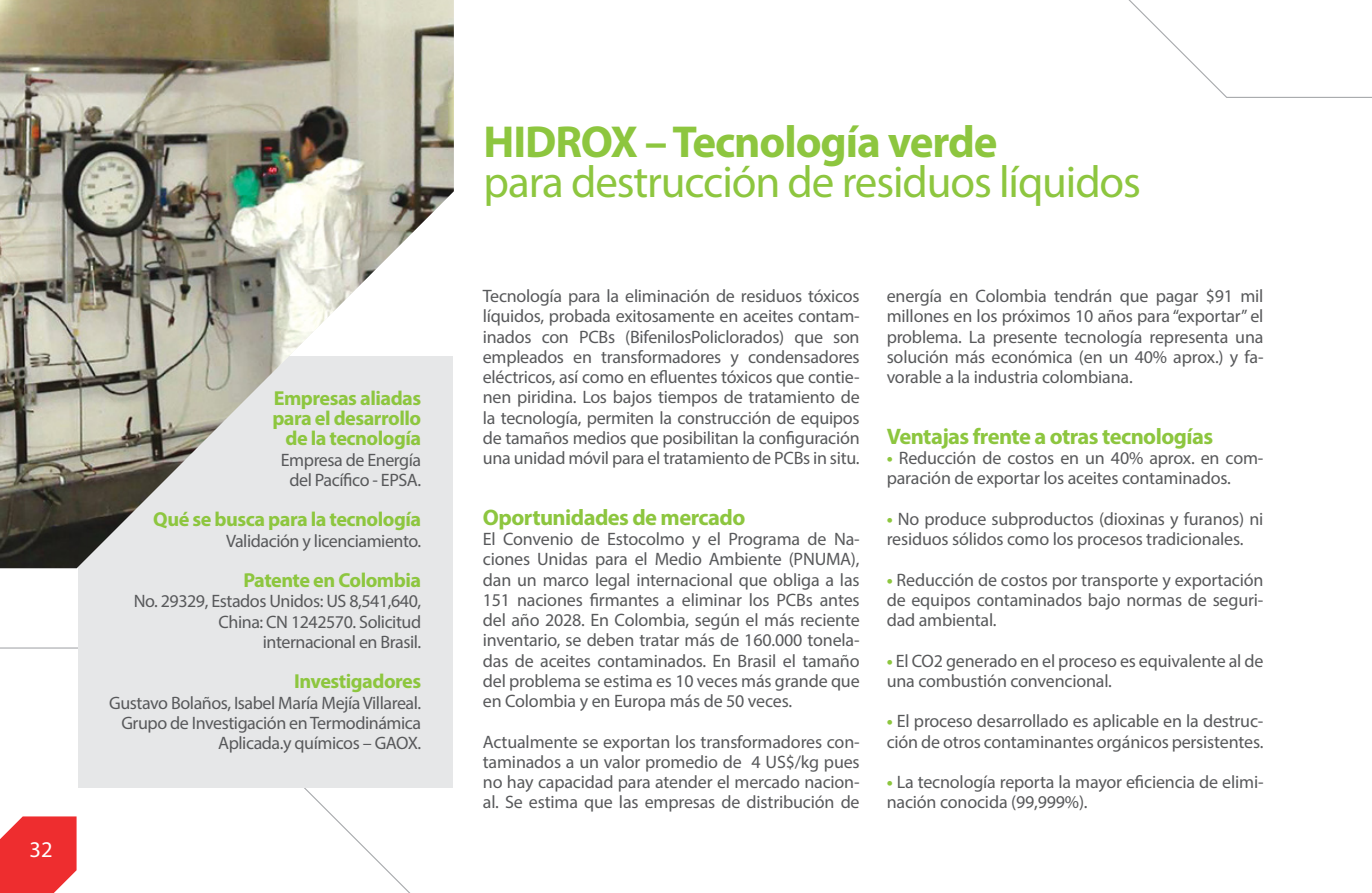
<style>
.page{position:relative;width:1372px;height:893px;background:#fff}
.page>*{position:absolute;margin:0;border:0;box-sizing:border-box;transform-origin:0 0}
.t1{font:45px "Myriad Pro";letter-spacing:-.025em;color:#8dc63f}
.t2{font:700 45px "Myriad Pro";letter-spacing:-.025em;color:#8dc63f}
.t3{font:700 22.5px "Myriad Pro";letter-spacing:-.025em;color:#8dc63f}
.t4{font:22.5px "Myriad Pro";color:#fff}
.t5{font:700 20.25px/20.2px "Myriad Pro";letter-spacing:-.025em;color:#8dc63f;text-align:right}
.t6{font:18px/20.2px "Myriad Pro";letter-spacing:-.01em;color:#58595b;text-align:justify}
.s1{font-weight:700;color:#8dc63f}
</style>
<div class="page">
<svg style="left:0;top:647px;width:410px;height:246px"></svg>
<div style="left:78px;top:357px;width:374px;height:431px;background:#e6e7e8"></div>
<img style="left:0;top:0;width:454px;height:568px">
<svg style="left:1128px;top:0;width:243px;height:98px"></svg>
<p class="t4" style="left:30px;top:836px;width:25px">32</p>
<p class="t5" style="left:272px;top:387px;width:150px">Empresas aliadas para el desarrollo de la tecnología</p>
<p class="t6" style="left:281px;top:449px;width:142px;text-align:center">Empresa de Energía del Pacífico - EPSA.</p>
<p class="t5" style="left:153px;top:509px;width:269px">Qué se busca para la tecnología</p>
<p class="t6" style="left:226px;top:530px;width:197px">Validación y licenciamiento.</p>
<p class="t5" style="left:243px;top:570px;width:179px">Patente en Colombia</p>
<p class="t6" style="left:134px;top:591px;width:289px;text-align:right">No. 29329, Estados Unidos: US 8,541,640,<br>China: CN 1242570. Solicitud internacional en Brasil.</p>
<p class="t5" style="left:294px;top:671px;width:128px">Investigadores</p>
<p class="t6" style="left:109px;top:692px;width:313px;text-align:right">Gustavo Bolaños, Isabel María Mejía Villareal.<br>Grupo de Investigación en Termodinámica<br>Aplicada.y químicos – GAOX.</p>
<h1 class="t2" style="left:483px;top:112px;width:515px">HIDROX – Tecnología verde</h1>
<h1 class="t1" style="left:483px;top:155px;width:659px">para destrucción de residuos líquidos</h1>
<p class="t6" style="left:483px;top:286px;width:378px">Tecnología para la eliminación de residuos tóxicos líquidos, probada exitosamente en aceites contam&shy;inados con PCBs (BifenilosPoliclorados) que son empleados en transformadores y condensadores eléctricos, así como en efluentes tóxicos que contie&shy;nen piridina. Los bajos tiempos de tratamiento de la tecnología, permiten la construcción de equipos de tamaños medios que posibilitan la configuración una unidad móvil para el tratamiento de PCBs in situ.</p>
<p class="t3" style="left:483px;top:503px;width:264px">Oportunidades de mercado</p>
<p class="t6" style="left:483px;top:529px;width:378px">El Convenio de Estocolmo y el Programa de Na&shy;ciones Unidas para el Medio Ambiente (PNUMA), dan un marco legal internacional que obliga a las 151 naciones firmantes a eliminar los PCBs antes del año 2028. En Colombia, según el más reciente inventario, se deben tratar más de 160.000 tonela&shy;das de aceites contaminados. En Brasil el tamaño del problema se estima es 10 veces más grande que en Colombia y en Europa más de 50 veces.</p>
<p class="t6" style="left:483px;top:731px;width:378px">Actualmente se exportan los transformadores con&shy;taminados a un valor promedio de 4 US$/kg pues no hay capacidad para atender el mercado nacion&shy;al. Se estima que las empresas de distribución de</p>
<p class="t6" style="left:886px;top:286px;width:378px">energía en Colombia tendrán que pagar $91 mil millones en los próximos 10 años para “exportar” el problema. La presente tecnología representa una solución más económica (en un 40% aprox.) y fa&shy;vorable a la industria colombiana.</p>
<p class="t3" style="left:886px;top:422px;width:328px">Ventajas frente a otras tecnologías</p>
<p class="t6" style="left:886px;top:448px;width:378px"><span class="s1">•</span> Reducción de costos en un 40% aprox. en com&shy;paración de exportar los aceites contaminados.</p>
<p class="t6" style="left:886px;top:508px;width:378px"><span class="s1">•</span> No produce subproductos (dioxinas y furanos) ni residuos sólidos como los procesos tradicionales.</p>
<p class="t6" style="left:886px;top:569px;width:378px"><span class="s1">•</span> Reducción de costos por transporte y exportación de equipos contaminados bajo normas de seguri&shy;dad ambiental.</p>
<p class="t6" style="left:886px;top:650px;width:378px"><span class="s1">•</span> El CO2 generado en el proceso es equivalente al de una combustión convencional.</p>
<p class="t6" style="left:886px;top:711px;width:378px"><span class="s1">•</span> El proceso desarrollado es aplicable en la destruc&shy;ción de otros contaminantes orgánicos persistentes.</p>
<p class="t6" style="left:886px;top:772px;width:378px"><span class="s1">•</span> La tecnología reporta la mayor eficiencia de elimi&shy;nación conocida (99,999%).</p>
</div>
